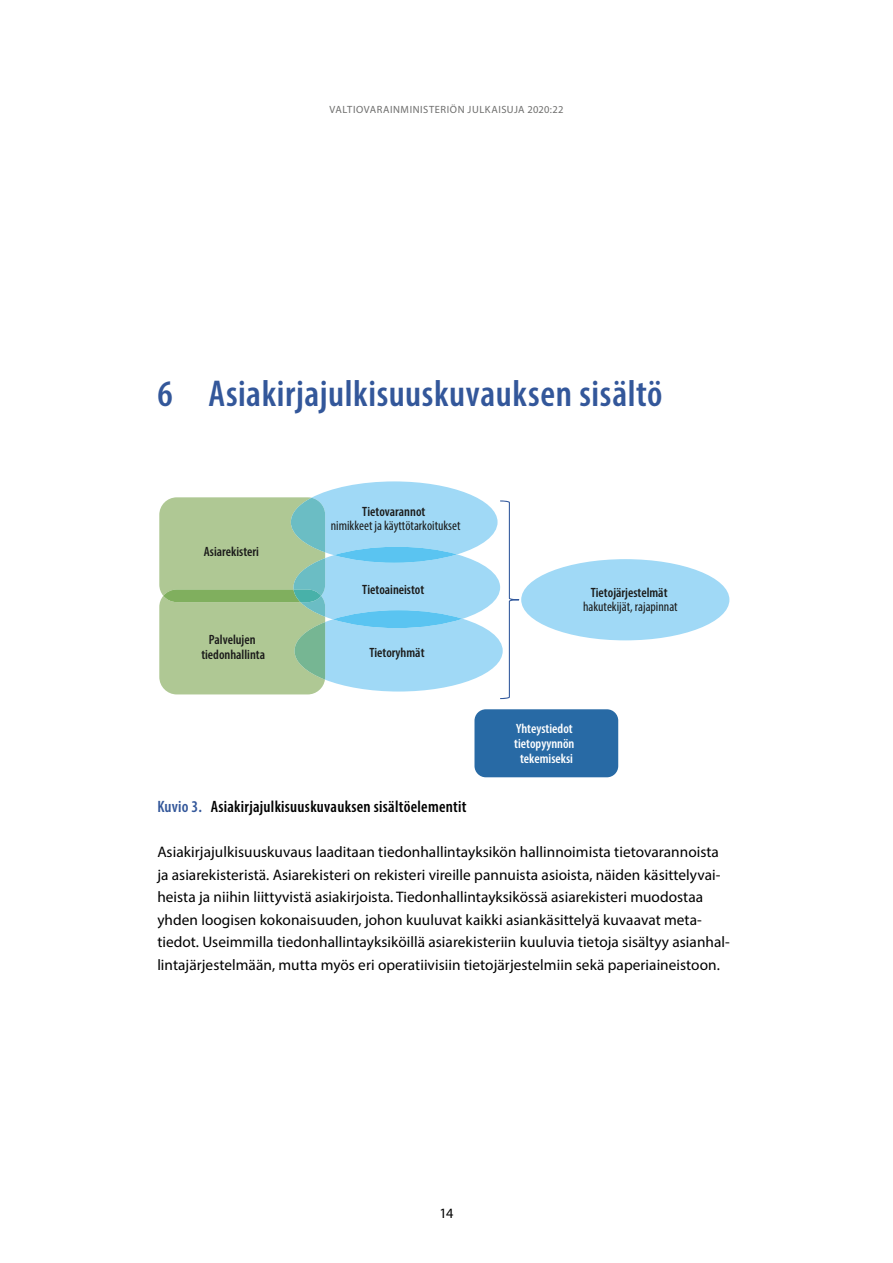
<style>
.page{position:relative;width:893px;height:1263px;background:#fff}
.page>*{position:absolute;margin:0;border:0;box-sizing:border-box;transform-origin:0 0}
.Otsikko_1{font:600 condensed 37.5px "Myriad Pro";letter-spacing:.015em;color:#33579a}
._00_kuvion_otsikko{font:600 condensed 16.5px "Myriad Pro";letter-spacing:.015em;color:#000}
._01_Leipä_1__kpl{font:15.3px/22.5px "Myriad Pro";letter-spacing:.005em;color:#000}
.t1{font:14.25px "Myriad Pro";color:#000}
.t2{font:condensed 13.5px/14.4px "Myriad Pro";color:#1b1b1a;text-align:center}
.t3{font:600 condensed 13.5px/15px "Myriad Pro";color:#1b1b1a;text-align:center}
.t4{font:600 condensed 13.5px/15px "Myriad Pro";color:#fff;text-align:center}
.t5{font:10.5px "Myriad Pro";letter-spacing:.05em;color:#6e6e6d}
.s1{font-weight:600}
.s2{color:#33579a}
</style>
<div class="page">
<div style="left:521px;top:559px;width:208px;height:81px;background:#a0d9f6;border-radius:50%"></div>
<div style="left:474px;top:709px;width:144px;height:68px;background:#286aa5;border-radius:11px"></div>
<svg style="left:159px;top:481px;width:360px;height:218px"></svg>
<p class="t5" style="left:330px;top:103px;width:235px">VALTIOVARAINMINISTERIÖN JULKAISUJA 2020:22</p>
<p class="Otsikko_1" style="left:157px;top:370px;width:507px">6 Asiakirjajulkisuuskuvauksen sisältö</p>
<p class="t3" style="left:204px;top:544px;width:57px">Asiarekisteri</p>
<p class="t3" style="left:201px;top:631px;width:65px">Palvelujen tiedonhallinta</p>
<p class="t2" style="left:331px;top:504px;width:131px"><span class="s1">Tietovarannot<br></span>nimikkeet ja käyttötarkoitukset</p>
<p class="t3" style="left:362px;top:582px;width:64px">Tietoaineistot</p>
<p class="t3" style="left:369px;top:645px;width:57px">Tietoryhmät</p>
<p class="t2" style="left:583px;top:585px;width:96px"><span class="s1">Tietojärjestelmät </span>hakutekijät, rajapinnat</p>
<p class="t4" style="left:514px;top:721px;width:62px">Yhteystiedot tietopyynnön tekemiseksi</p>
<p class="_00_kuvion_otsikko" style="left:157px;top:796px;width:311px"><span class="s2">Kuvio 3.</span> Asiakirjajulkisuuskuvauksen sisältöelementit</p>
<p class="_01_Leipä_1__kpl" style="left:157px;top:840px;width:574px">Asiakirjajulkisuuskuvaus laaditaan tiedonhallintayksikön hallinnoimista tietovarannoista ja asiarekisteristä. Asiarekisteri on rekisteri vireille pannuista asioista, näiden käsittelyvai&shy;heista ja niihin liittyvistä asiakirjoista. Tiedonhallintayksikössä asiarekisteri muodostaa yhden loogisen kokonaisuuden, johon kuuluvat kaikki asiankäsittelyä kuvaavat meta&shy;tiedot. Useimmilla tiedonhallintayksiköillä asiarekisteriin kuuluvia tietoja sisältyy asianhal&shy;lintajärjestelmään, mutta myös eri operatiivisiin tietojärjestelmiin sekä paperiaineistoon.</p>
<p class="t1" style="left:439px;top:1204px;width:15px">14</p>
</div>
